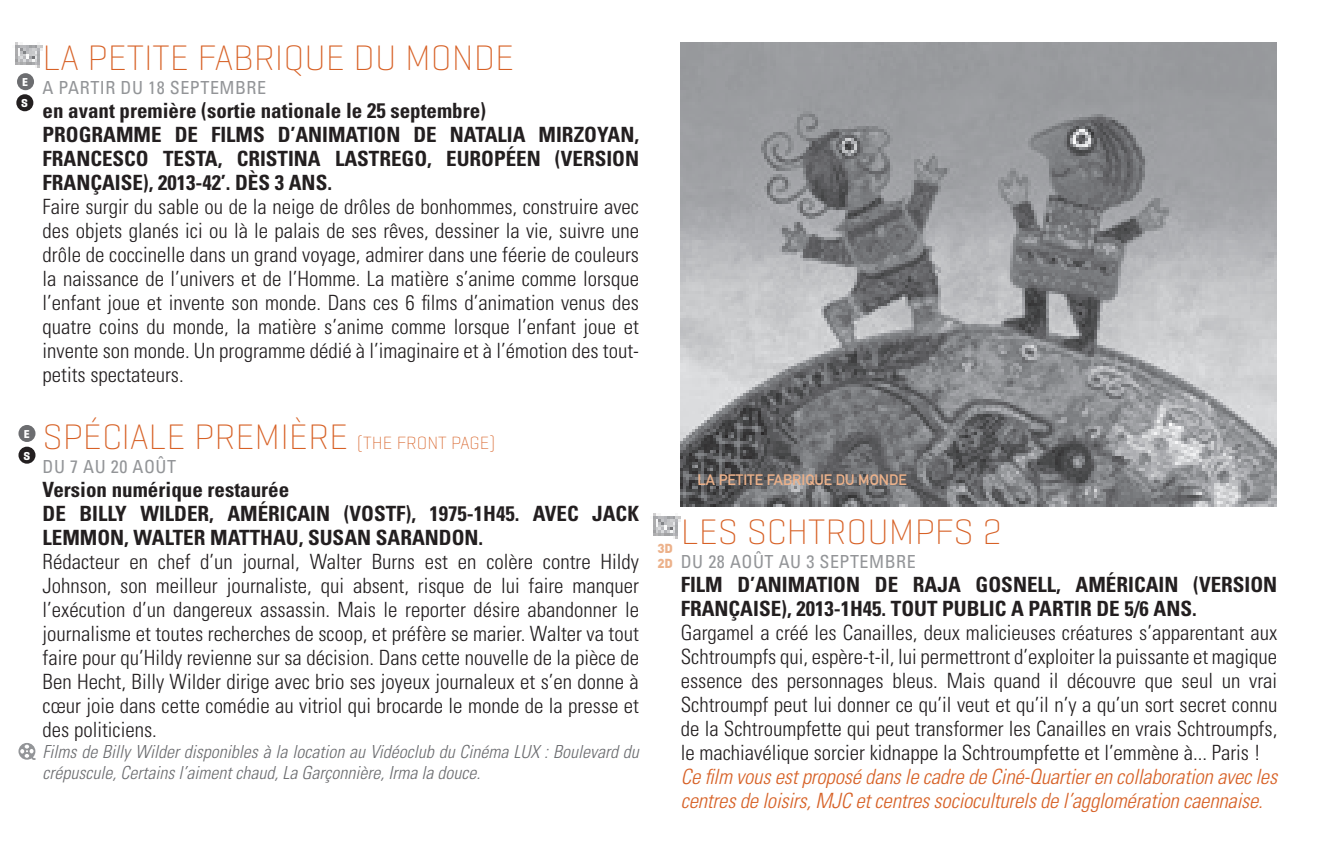
<style>
.page{position:relative;width:1319px;height:851px;background:#fff}
.page>*{position:absolute;margin:0;border:0;box-sizing:border-box;transform-origin:0 0}
.t1{font:200 36px "Geogrotesque";color:#d76126}
.t2{font:300 condensed 21px/24px "Univers";color:#231f20;text-align:justify}
.t3{font:700 condensed 21px/24px "Univers";color:#231f20}
.t4{font:italic 300 condensed 21px/24px "Univers";letter-spacing:-.01em;color:#d76126}
.t5{font:italic 300 condensed 18px/21px "Univers";color:#6c6d70}
.t6{font:condensed 18px "Univers";letter-spacing:.03em;color:#939598}
.t7{font:15px "DIN Mittelschrift";color:#ecb18a}
.t8{font:900 12.9px/14.4px "DIN";color:#ecb18a}
.t9{font:700 11.7px/21.6px "Geogrotesque";color:#fff}
.s1{font-size:18px}
</style>
<div class="page">
<div style="left:17px;top:73px;width:17px;height:17px;background:#6c6d70;border-radius:50%"></div>
<img style="left:680px;top:43px;width:596px;height:463px">
<img style="left:15px;top:43px;width:28px;height:24px">
<img style="left:653px;top:513px;width:27px;height:25px">
<svg style="left:18px;top:743px;width:17px;height:16px"></svg>
<div style="left:18px;top:425px;width:17px;height:17px;background:#6c6d70;border-radius:50%"></div>
<div style="left:18px;top:446px;width:17px;height:17px;background:#231f20;border-radius:50%"></div>
<div style="left:16px;top:94px;width:17px;height:17px;background:#231f20;border-radius:50%"></div>
<p class="t9" style="left:22px;top:71px;width:7px">E</p>
<p class="t9" style="left:21px;top:92px;width:8px">S</p>
<p class="t9" style="left:23px;top:423px;width:8px">E<br>S</p>
<h1 class="t1" style="left:43px;top:35px;width:473px">LA PETITE FABRIQUE DU MONDE</h1>
<p class="t6" style="left:43px;top:76px;width:225px">A PARTIR D U 18 SEPTEMBRE</p>
<p class="t3" style="left:43px;top:98px;width:445px">EN AVANT PREMIÈRE (SORTIE NATIONALE LE 25 SEPTEMBRE)<br>PROGRAMME DE FILMS D’ANIMATION DE NATA</p>
<p class="t3" style="left:497px;top:122px;width:143px">LIA MI RZOYAN,</p>
<p class="t3" style="left:43px;top:146px;width:305px">FRANCESCO TESTA, CRISTI NA LAST</p>
<p class="t3" style="left:379px;top:146px;width:261px">REGO, EUROPÉEN (VERSION</p>
<p class="t3" style="left:43px;top:170px;width:291px">FRANÇAIS E), 2013-42’. DÈS 3 ANS.</p>
<p class="t2" style="left:43px;top:194px;width:598px">Faire surgir du sable ou de la neige de drôles de bonhommes, construire avec des objets glanés ici ou là le palais de ses rêves, dessiner la vie, suivre une drôle de coccinelle dans un grand voyage, admirer dans une féerie de couleurs la naissance de l’univers et de l’Homme. La matière s’anime comme lorsque l’enfant joue et invente son monde. Dans ces 6 films d’animation venus des quatre coins du monde, la matière s’anime comme lorsque l’enfant joue et invente son monde. Un programme dédié à l’imaginaire et à l’émotion des tout&shy;petits spectateurs.</p>
<h1 class="t1" style="left:43px;top:414px;width:454px">SPÉCIALE PREMIÈRE <span class="s1">(THE FRONT PAGE)</span></h1>
<p class="t6" style="left:43px;top:455px;width:135px">DU 7 AU 20 AOÛT</p>
<p class="t3" style="left:43px;top:477px;width:248px">VERSION NUMÉRIQUE RESTAURÉE<br>DE BILLY WI LDER, AMÉRICAI</p>
<p class="t3" style="left:316px;top:501px;width:324px">N (VOSTF), 1975-1H45. AVEC JACK</p>
<p class="t3" style="left:42px;top:525px;width:181px">LEMMON, WALTER MATT</p>
<p class="t3" style="left:260px;top:525px;width:224px">HAU, SUSAN SARANDON.</p>
<p class="t2" style="left:42px;top:549px;width:598px">Rédacteur en chef d’un journal, Walter Burns est en colère contre Hildy Johnson, son meilleur journaliste, qui absent, risque de lui faire manquer l’exécution d’un dangereux assassin. Mais le reporter désire abandonner le journalisme et toutes recherches de scoop, et préfère se marier. Walter va tout faire pour qu’Hildy revienne sur sa décision. Dans cette nouvelle de la pièce de Ben Hecht, Billy Wilder dirige avec brio ses joyeux journaleux et s’en donne à cœur joie dans cette comédie au vitriol qui brocarde le monde de la presse et des politiciens.</p>
<p class="t5" style="left:43px;top:741px;width:598px">Films de Billy Wilder disponibles à la location au Vidéoclub du Cinéma LUX : Boulevard du crépuscule, Certains l’aiment chaud, La Garçonnière, Irma la douce.</p>
<p class="t7" style="left:697px;top:470px;width:211px">LA PETITE FABRIQUE DU MONDE</p>
<p class="t8" style="left:657px;top:540px;width:17px">3D<br>2D</p>
<h1 class="t1" style="left:680px;top:509px;width:322px">LES SCHTROUMPFS 2</h1>
<p class="t6" style="left:680px;top:550px;width:236px">DU 28 AOÛT AU 3 SEPTEMBRE</p>
<p class="t3" style="left:680px;top:572px;width:245px">FILM D’ANIMATI ON DE RAJA</p>
<p class="t3" style="left:975px;top:572px;width:162px">GOSNELL, AMÉRICAI</p>
<p class="t3" style="left:680px;top:572px;width:598px;text-indent:483px">N (VERSI ON<br>FRANÇAIS E), 2013-1H45. TOUT PUBLIC A PARTI R DE 5/6 ANS.</p>
<p class="t2" style="left:680px;top:620px;width:598px">Gargamel a créé les Canailles, deux malicieuses créatures s’apparentant aux Schtroumpfs qui, espère-t-il, lui permettront d’exploiter la puissante et magique essence des personnages bleus. Mais quand il découvre que seul un vrai Schtroumpf peut lui donner ce qu’il veut et qu’il n’y a qu’un sort secret connu de la Schtroumpfette qui peut transformer les Canailles en vrais Schtroumpfs, le machiavélique sorcier kidnappe la Schtroumpfette et l’emmène à... Paris !</p>
<p class="t4" style="left:680px;top:764px;width:598px">Ce film vous est proposé dans le cadre de Ciné-Quartier en collaboration avec les centres de loisirs, MJC et centres socioculturels de l’agglomération caennaise.</p>
</div>
